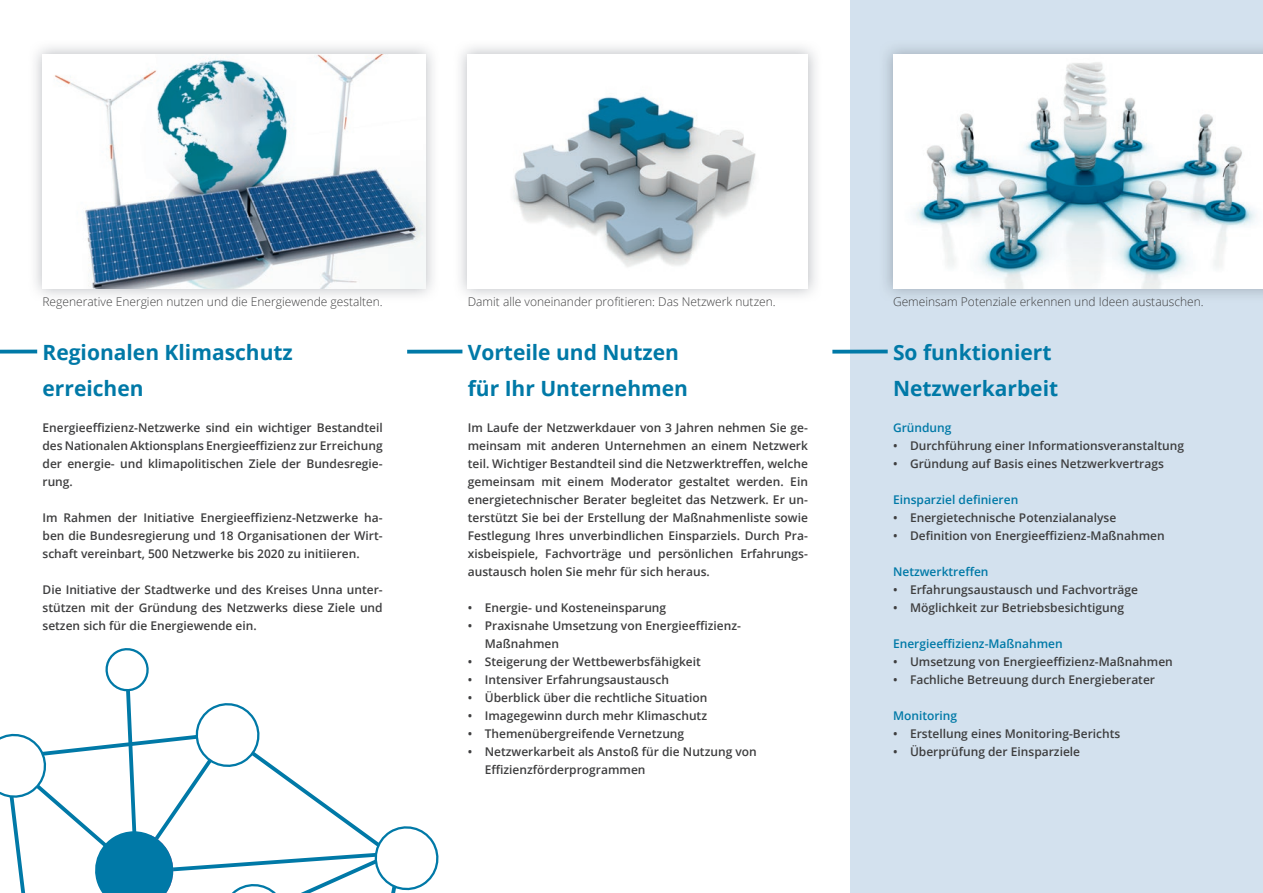
<style>
.page{position:relative;width:1263px;height:893px;background:#fff}
.page>*{position:absolute;margin:0;border:0;box-sizing:border-box;transform-origin:0 0}
.t1{font:700 21px/36px "Open Sans";color:#0079a7}
.t2{font:600 12px/18px "Open Sans";color:#3e3e3f;text-align:justify}
.t3{font:300 12px "Open Sans";color:#3e3e3f}
.t4{font:600 12px "Open Sans";color:#0079a7}
</style>
<div class="page">
<div style="left:850px;top:0;width:413px;height:893px;background:#d3e1ee"></div>
<img style="left:53px;top:54px;width:372px;height:234px">
<img style="left:886px;top:47px;width:377px;height:248px">
<img style="left:893px;top:54px;width:370px;height:234px">
<svg style="left:0;top:648px;width:439px;height:245px"></svg>
<svg style="left:0;top:350px;width:37px;height:4px"></svg>
<svg style="left:407px;top:350px;width:55px;height:4px"></svg>
<svg style="left:832px;top:350px;width:56px;height:4px"></svg>
<img style="left:511px;top:87px;width:247px;height:181px">
<p class="t3" style="left:43px;top:293px;width:342px">Regenerative Energien nutzen und die Energiewende gestalten.</p>
<p class="t3" style="left:468px;top:293px;width:309px">Damit alle voneinander profitieren: Das Netzwerk nutzen.</p>
<p class="t3" style="left:893px;top:293px;width:312px">Gemeinsam Potenziale erkennen und Ideen austauschen.</p>
<h1 class="t1" style="left:43px;top:334px;width:252px">Regionalen Klimaschutz erreichen</h1>
<h1 class="t1" style="left:468px;top:334px;width:222px">Vorteile und Nutzen für Ihr Unternehmen</h1>
<h1 class="t1" style="left:893px;top:334px;width:167px">So funktioniert<br>Netzwerkarbeit</h1>
<p class="t2" style="left:43px;top:418px;width:342px">Energieeffizienz-Netzwerke sind ein wichtiger Bestandteil des Nationalen Aktionsplans Energieeffizienz zur Erreichung der energie- und klimapolitischen Ziele der Bundesregie&shy;rung.</p>
<p class="t2" style="left:43px;top:508px;width:342px">Im Rahmen der Initiative Energieeffizienz-Netzwerke ha&shy;ben die Bundesregierung und 18 Organisationen der Wirt&shy;schaft vereinbart, 500 Netzwerke bis 2020 zu initiieren.</p>
<p class="t2" style="left:43px;top:580px;width:342px">Die Initiative der Stadtwerke und des Kreises Unna unter&shy;stützen mit der Gründung des Netzwerks diese Ziele und setzen sich für die Energiewende ein.</p>
<p class="t2" style="left:468px;top:418px;width:342px">Im Laufe der Netzwerkdauer von 3 Jahren nehmen Sie ge&shy;meinsam mit anderen Unternehmen an einem Netzwerk teil. Wichtiger Bestandteil sind die Netzwerktreffen, welche gemeinsam mit einem Moderator gestaltet werden. Ein energietechnischer Berater begleitet das Netzwerk. Er un&shy;terstützt Sie bei der Erstellung der Maßnahmenliste sowie Festlegung Ihres unverbindlichen Einsparziels. Durch Pra&shy;xisbeispiele, Fachvorträge und persönlichen Erfahrungs&shy;austausch holen Sie mehr für sich heraus.</p>
<p class="t2" style="left:468px;top:598px;width:200px">• Energie- und Kosteneinsparung</p>
<p class="t2" style="left:485px;top:616px;width:258px;text-indent:-17px">• Praxisnahe Umsetzung von Energieeffizienz-<br>Maßnahmen</p>
<p class="t2" style="left:468px;top:652px;width:235px">• Steigerung der Wettbewerbsfähigkeit</p>
<p class="t2" style="left:468px;top:670px;width:203px">• Intensiver Erfahrungsaustausch</p>
<p class="t2" style="left:468px;top:688px;width:241px">• Überblick über die rechtliche Situation</p>
<p class="t2" style="left:468px;top:706px;width:241px">• Imagegewinn durch mehr Klimaschutz</p>
<p class="t2" style="left:468px;top:724px;width:218px">• Themenübergreifende Vernetzung</p>
<p class="t2" style="left:485px;top:742px;width:274px;text-indent:-17px">• Netzwerkarbeit als Anstoß für die Nutzung von<br>Effizienzförderprogrammen</p>
<p class="t4" style="left:893px;top:419px;width:60px">Gründung</p>
<p class="t2" style="left:893px;top:436px;width:293px">• Durchführung einer Informationsveranstaltung</p>
<p class="t2" style="left:893px;top:454px;width:272px">• Gründung auf Basis eines Netzwerkvertrags</p>
<p class="t4" style="left:893px;top:491px;width:127px">Einsparziel definieren</p>
<p class="t2" style="left:893px;top:508px;width:225px">• Energietechnische Potenzialanalyse</p>
<p class="t2" style="left:893px;top:526px;width:273px">• Definition von Energieeffizienz-Maßnahmen</p>
<p class="t4" style="left:893px;top:563px;width:97px">Netzwerktreffen</p>
<p class="t2" style="left:893px;top:580px;width:247px">• Erfahrungsaustausch und Fachvorträge</p>
<p class="t2" style="left:893px;top:598px;width:233px">• Möglichkeit zur Betriebsbesichtigung</p>
<p class="t4" style="left:893px;top:635px;width:171px">Energieeffizienz-Maßnahmen</p>
<p class="t2" style="left:893px;top:652px;width:281px">• Umsetzung von Energieeffizienz-Maßnahmen</p>
<p class="t2" style="left:893px;top:670px;width:264px">• Fachliche Betreuung durch Energieberater</p>
<p class="t4" style="left:893px;top:707px;width:66px">Monitoring</p>
<p class="t2" style="left:893px;top:724px;width:229px">• Erstellung eines Monitoring-Berichts</p>
<p class="t2" style="left:893px;top:742px;width:189px">• Überprüfung der Einsparziele</p>
</div>
